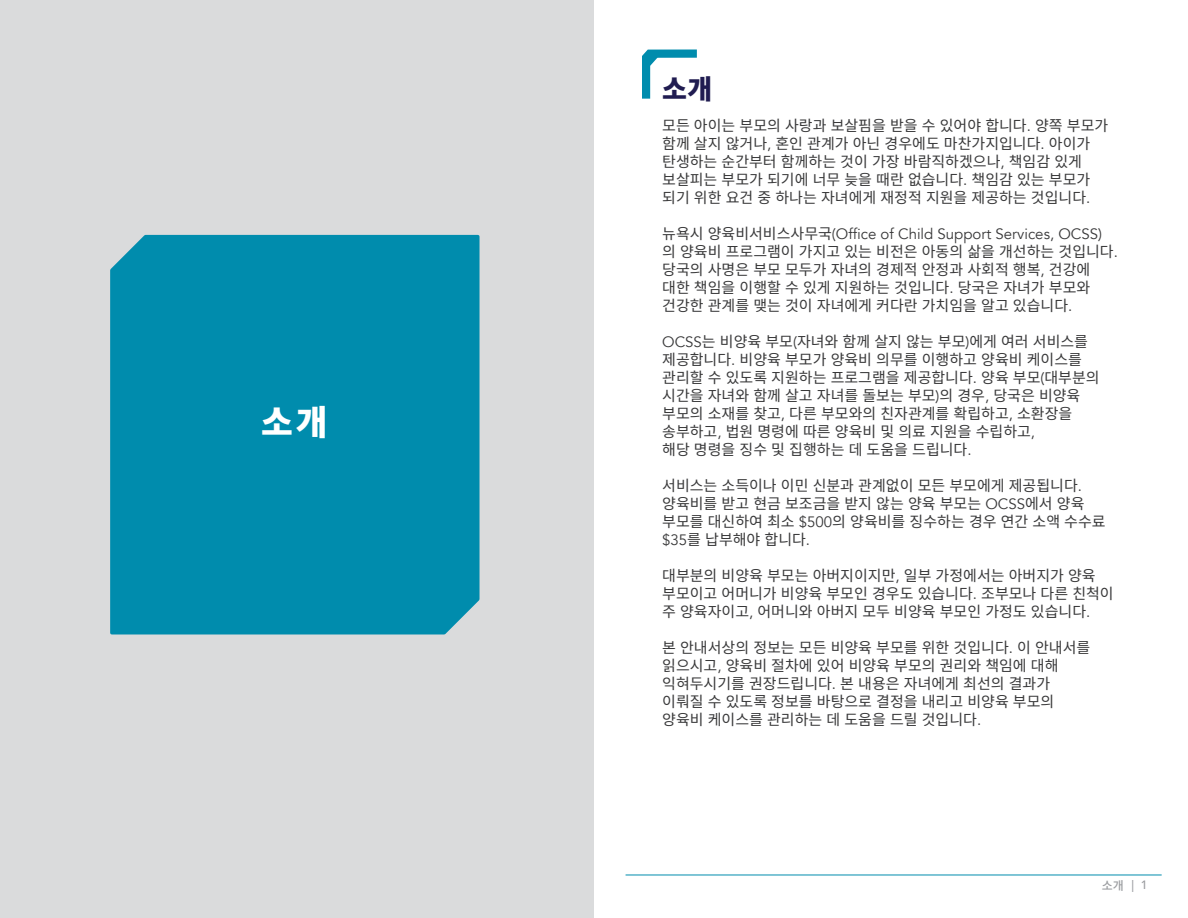
<style>
.page{position:relative;width:1188px;height:918px;background:#fff}
.page>*{position:absolute;margin:0;border:0;box-sizing:border-box;transform-origin:0 0}
.t1{font:900 34.5px "Noto Sans CJ Kkr";color:#fff}
.t2{font:900 27px "Noto Sans CJ Kkr";color:#201c51}
.t3{font:15px/18px "Noto Sans CJ Kkr";color:#383839}
.t4{font:15px "Avenir";color:#383839}
.t5{font:500 12px "Noto Sans CJ Kkr";color:#9b9da0}
.s1{font-family:"Avenir"}
.s2{font-family:"Noto Sans CJ Kkr"}
.s3{font-family:"Avenir LT Std"}
</style>
<div class="page">
<hr style="left:626px;top:875px;width:535px;height:1px;background:#008cad">
<div style="left:0;top:0;width:594px;height:918px;background:#dadbdc"></div>
<svg style="left:110px;top:234px;width:370px;height:401px;background:#058eae"></svg>
<svg style="left:642px;top:49px;width:55px;height:50px"></svg>
<h1 class="t1" style="left:261px;top:403px;width:68px">소개</h1>
<h2 class="t2" style="left:662px;top:74px;width:52px">소개</h2>
<p class="t3" style="left:662px;top:116px;width:448px">모든 아이는 부모의 사랑과 보살핌을 받을 수 있어야 합니다<span class="s1">.</span> 양쪽 부모가 함께 살지 않거나<span class="s1">,</span> 혼인 관계가 아닌 경우에도 마찬가지입니다<span class="s1">.</span> 아이가 탄생하는 순간부터 함께하는 것이 가장 바람직하겠으나<span class="s1">,</span> 책임감 있게 보살피는 부모가 되기에 너무 늦을 때란 없습니다<span class="s1">.</span> 책임감 있는 부모가 되기 위한 요건 중 하나는 자녀에게 재정적 지원을 제공하는 것입니다<span class="s1">.</span></p>
<p class="t4" style="left:662px;top:225px;width:441px"><span class="s2">뉴욕시 양육비서비스사무국</span>(Office of Child Support Services, OCSS)</p>
<p class="t3" style="left:662px;top:242px;width:457px">의 양육비 프로그램이 가지고 있는 비전은 아동의 삶을 개선하는 것입니다<span class="s1">. </span>당국의 사명은 부모 모두가 자녀의 경제적 안정과 사회적 행복<span class="s1">,</span> 건강에 대한 책임을 이행할 수 있게 지원하는 것입니다<span class="s1">.</span> 당국은 자녀가 부모와 건강한 관계를 맺는 것이 자녀에게 커다란 가치임을 알고 있습니다<span class="s1">.</span></p>
<p class="t3" style="left:662px;top:332px;width:439px"><span class="s1">OCSS</span>는 비양육 부모<span class="s1">(</span>자녀와 함께 살지 않는 부모<span class="s1">)</span>에게 여러 서비스를 제공합니다<span class="s1">.</span> 비양육 부모가 양육비 의무를 이행하고 양육비 케이스를 관리할 수 있도록 지원하는 프로그램을 제공합니다<span class="s1">.</span> 양육 부모<span class="s1">(</span>대부분의 시간을 자녀와 함께 살고 자녀를 돌보는 부모<span class="s1">)</span>의 경우<span class="s1">,</span> 당국은 비양육 부모의 소재를 찾고<span class="s1">,</span> 다른 부모와의 친자관계를 확립하고<span class="s1">,</span> 소환장을 송부하고<span class="s1">,</span> 법원 명령에 따른 양육비 및 의료 지원을 수립하고<span class="s1">,<br></span>해당 명령을 징수 및 집행하는 데 도움을 드립니다<span class="s1">.</span></p>
<p class="t3" style="left:662px;top:476px;width:445px">서비스는 소득이나 이민 신분과 관계없이 모든 부모에게 제공됩니다<span class="s1">. </span>양육비를 받고 현금 보조금을 받지 않는 양육 부모는 <span class="s1">OCSS</span>에서 양육 부모를 대신하여 최소 <span class="s1">$500</span>의 양육비를 징수하는 경우 연간 소액 수수료 <span class="s1">$35</span>를 납부해야 합니다<span class="s1">.</span></p>
<p class="t3" style="left:662px;top:566px;width:453px">대부분의 비양육 부모는 아버지이지만<span class="s1">,</span> 일부 가정에서는 아버지가 양육 부모이고 어머니가 비양육 부모인 경우도 있습니다<span class="s1">.</span> 조부모나 다른 친척이 주 양육자이고<span class="s1">,</span> 어머니와 아버지 모두 비양육 부모인 가정도 있습니다<span class="s1">.</span></p>
<p class="t3" style="left:662px;top:638px;width:430px">본 안내서상의 정보는 모든 비양육 부모를 위한 것입니다<span class="s1">.</span> 이 안내서를 읽으시고<span class="s1">,</span> 양육비 절차에 있어 비양육 부모의 권리와 책임에 대해 익혀두시기를 권장드립니다<span class="s1">.</span> 본 내용은 자녀에게 최선의 결과가 이뤄질 수 있도록 정보를 바탕으로 결정을 내리고 비양육 부모의 양육비 케이스를 관리하는 데 도움을 드릴 것입니다<span class="s1">.</span></p>
<p class="t5" style="left:1102px;top:879px;width:47px">소개 <span class="s3">| 1</span></p>
</div>
